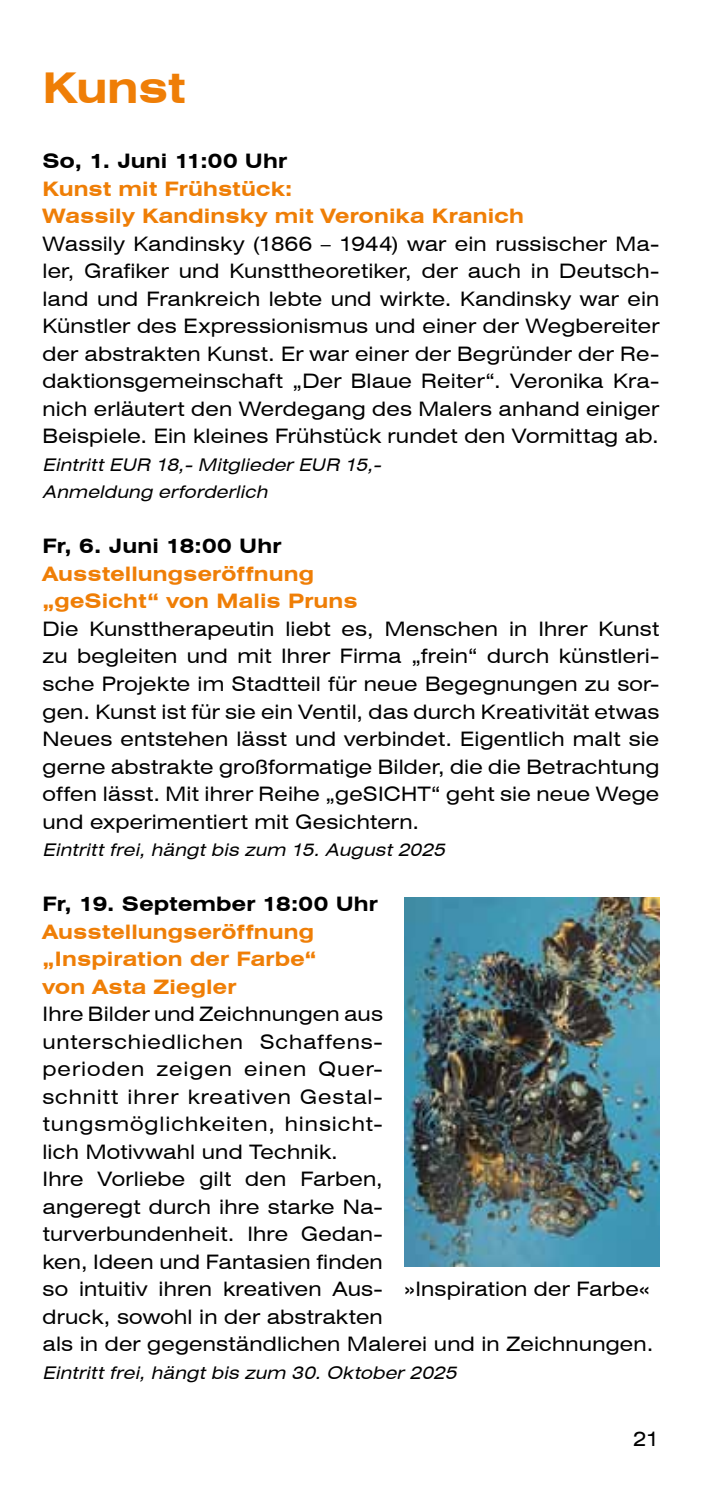
<style>
.page{position:relative;width:702px;height:1489px;background:#fff}
.page>*{position:absolute;margin:0;border:0;box-sizing:border-box;transform-origin:0 0}
.t1{font:700 expanded 42.5px "Swiss 721 BT";letter-spacing:-.015em;color:#ef7e06}
.t2{font:expanded 20px/27.5px "Swiss 721 BT";letter-spacing:.01em;color:#000;text-align:justify}
.t3{font:700 expanded 20px/27.5px "Swiss 721 BT";letter-spacing:.005em;color:#ef7e06}
.t4{font:700 expanded 20px "Swiss 721 BT";letter-spacing:.01em;color:#000}
.t5{font:italic expanded 17.5px/27.5px "Swiss 721 BT";color:#000}
</style>
<div class="page">
<img style="left:404px;top:897px;width:255px;height:368px">
<h1 class="t1" style="left:43px;top:62px;width:144px">Kunst</h1>
<p class="t4" style="left:43px;top:149px;width:246px">So, 1. Juni 11:00 Uhr</p>
<p class="t3" style="left:43px;top:175px;width:483px">Kunst mit Frühstück:<br>Wassily Kandinsky mit Veronika Kranich</p>
<p class="t2" style="left:43px;top:230px;width:618px">Wassily Kandinsky (1866 – 1944) war ein russischer Ma&shy;ler, Grafiker und Kunsttheoretiker, der auch in Deutsch&shy;land und Frankreich lebte und wirkte. Kandinsky war ein Künstler des Expressionismus und einer der Wegbereiter der abstrakten Kunst. Er war einer der Begründer der Re&shy;daktionsgemeinschaft „Der Blaue Reiter“. Veronika Kra&shy;nich erläutert den Werdegang des Malers anhand einiger Beispiele. Ein kleines Frü hstück rundet den Vormittag ab.</p>
<p class="t5" style="left:43px;top:451px;width:344px">Eintritt EUR 18,- Mitglieder EUR 15,-<br>Anmeldung erforderlich</p>
<p class="t4" style="left:43px;top:534px;width:240px">Fr, 6. Juni 18:00 Uhr</p>
<p class="t3" style="left:43px;top:560px;width:316px">Ausstellungseröffnung „geSicht“ von Malis Pruns</p>
<p class="t2" style="left:43px;top:615px;width:618px">Die Kunsttherapeutin liebt es, Menschen in Ihrer Kunst zu begleiten und mit Ihrer Firma „frein“ durch künstleri&shy;sche Projekte im Stadtteil für neue Begegnungen zu sor&shy;gen. Kunst ist für sie ein Ventil, das durch Kreativität etwas Neues entstehen lässt und verbindet. Eigentlich malt sie gerne abstrakte großformatige Bilder, die die Betrachtung offen lässt. Mit ihrer Reihe „geSICHT“ geht sie neue Wege und experimentiert mit Gesichtern.</p>
<p class="t5" style="left:43px;top:836px;width:408px">Eintritt frei, hängt bis zum 15. August 2025</p>
<p class="t4" style="left:43px;top:891px;width:337px">Fr, 19. September 18:00 Uhr</p>
<p class="t3" style="left:43px;top:917px;width:275px">Ausstellungseröffnung „Inspiration der Farbe“ von Asta Ziegler</p>
<p class="t2" style="left:43px;top:1000px;width:612px;text-align:left">Ihre Bilder und Zeichnungen aus<br>unterschiedlichen Schaffens-<br>perioden zeigen einen Quer-<br>schnitt ihrer kreativen Gestal-<br>tungsmöglichkeiten, hinsicht-<br>lich Motivwahl und Technik.<br>Ihre Vorliebe gilt den Farben,<br>angeregt durch ihre starke Na-<br>turverbundenheit. Ihre Gedan-<br>ken, Ideen und Fantasien finden<br>so intuitiv ihren kreativen Aus-<br>druck, sowohl in der abstrakten<br>als in der gegenständlichen Malerei und in Zeichnungen.</p>
<p class="t5" style="left:43px;top:1358px;width:420px">Eintritt frei, hängt bis zum 30. Oktober 2025</p>
<p class="t2" style="left:404px;top:1275px;width:247px">»Inspiration der Farbe«</p>
<p class="t2" style="left:633px;top:1425px;width:28px">21</p>
</div>
